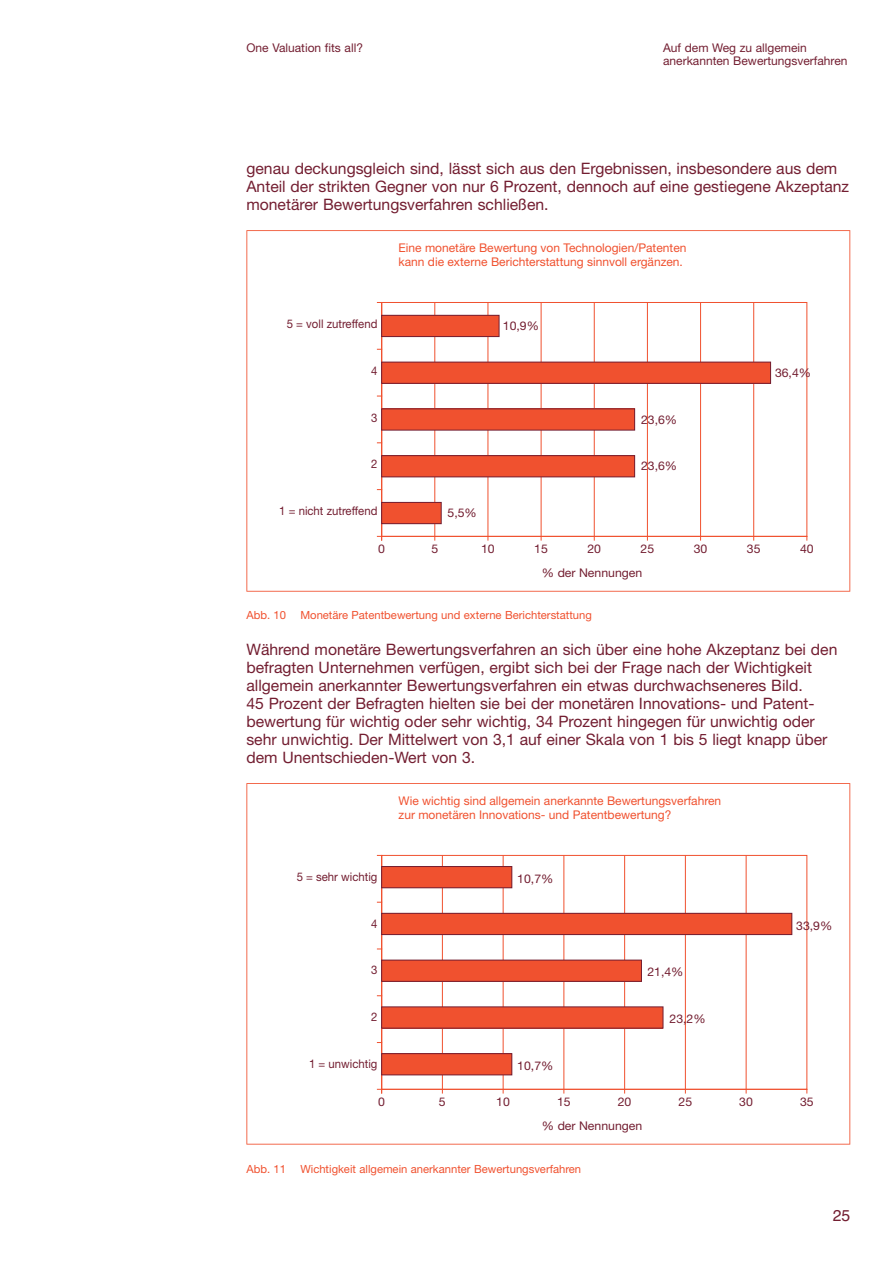
<style>
.page{position:relative;width:893px;height:1263px;background:#fff}
.page>*{position:absolute;margin:0;border:0;box-sizing:border-box;transform-origin:0 0}
.t1{font:15.75px/18px "Helvetica Neue LT";color:#731e31}
.t2{font:15.75px "Helvetica";color:#731e31}
.t3{font:12px/14.4px "Helvetica Neue";color:#f0512f}
.t4{font:12px "Helvetica Neue";color:#731e31}
.t5{font:12px/13.5px "Helvetica Neue LT";color:#731e31}
.t6{font:11.85px "Helvetica Neue";color:#731e31;scale:.96 1}
.t7{font:11.25px "Helvetica Neue LT";color:#f0512f}
</style>
<div class="page">
<svg style="left:246px;top:230px;width:604px;height:362px"></svg>
<svg style="left:246px;top:783px;width:604px;height:361px"></svg>
<p class="t5" style="left:246px;top:42px;width:118px">One Valuation fits all?</p>
<p class="t5" style="left:663px;top:42px;width:186px">Auf dem Weg zu allgemein anerkannten Bewertungsverfahren</p>
<p class="t1" style="left:246px;top:160px;width:604px">genau deckungsgleich sind, lässt sich aus den Ergebnissen, insbesondere aus dem<br>Anteil der strikten Gegner von nur 6 Prozent, dennoch auf eine gestiegene Akzeptanz monetärer Bewertungsverfahren schließen.</p>
<p class="t3" style="left:399px;top:241px;width:289px">Eine monetäre Bewertung von Technologien/Patenten kann die externe Berichterstattung sinnvoll ergänzen.</p>
<p class="t6" style="left:287px;top:319px;width:96px">5 = voll zutreffend</p>
<p class="t4" style="left:503px;top:321px;width:38px">10,9%</p>
<p class="t6" style="left:371px;top:366px;width:8px">4</p>
<p class="t4" style="left:775px;top:368px;width:38px">36,4%</p>
<p class="t6" style="left:371px;top:413px;width:8px">3</p>
<p class="t6" style="left:371px;top:460px;width:8px">2</p>
<p class="t4" style="left:641px;top:415px;width:38px">23,6%</p>
<p class="t4" style="left:641px;top:462px;width:38px">23,6%</p>
<p class="t6" style="left:279px;top:507px;width:104px">1 = nicht zutreffend</p>
<p class="t4" style="left:448px;top:508px;width:31px">5,5%</p>
<p class="t4" style="left:378px;top:544px;width:8px">0</p>
<p class="t4" style="left:431px;top:544px;width:8px">5</p>
<p class="t4" style="left:481px;top:544px;width:15px">10</p>
<p class="t4" style="left:534px;top:544px;width:15px">15</p>
<p class="t4" style="left:587px;top:544px;width:15px">20</p>
<p class="t4" style="left:641px;top:544px;width:15px">25</p>
<p class="t4" style="left:694px;top:544px;width:15px">30</p>
<p class="t4" style="left:747px;top:544px;width:15px">35</p>
<p class="t4" style="left:800px;top:544px;width:15px">40</p>
<p class="t4" style="left:542px;top:568px;width:102px">% der Nennungen</p>
<p class="t7" style="left:246px;top:611px;width:41px">Abb. 10</p>
<p class="t7" style="left:300px;top:611px;width:293px">Monetäre Patentbewertung und externe Berichterstattung</p>
<p class="t1" style="left:246px;top:642px;width:593px">Während monetäre Bewertungsverfahren an sich über eine hohe Akzeptanz bei den befragten Unternehmen verfügen, ergibt sich bei der Frage nach der Wichtigkeit allgemein anerkannter Bewertungsverfahren ein etwas durchwachseneres Bild.<br>45 Prozent der Befragten hielten sie bei der monetären Innovations- und Patent&shy;bewertung für wichtig oder sehr wichtig, 34 Prozent hingegen für unwichtig oder sehr unwichtig. Der Mittelwert von 3,1 auf einer Skala von 1 bis 5 liegt knapp über dem Unentschieden-Wert von 3.</p>
<p class="t3" style="left:399px;top:794px;width:324px">Wie wichtig sind allgemein anerkannte Bewertungsverfahren zur monetären Innovations- und Patentbewertung?</p>
<p class="t6" style="left:297px;top:872px;width:86px">5 = sehr wichtig</p>
<p class="t4" style="left:517px;top:874px;width:38px">10,7%</p>
<p class="t6" style="left:371px;top:919px;width:8px">4</p>
<p class="t4" style="left:796px;top:921px;width:38px">33,9%</p>
<p class="t6" style="left:371px;top:966px;width:8px">3</p>
<p class="t6" style="left:371px;top:1013px;width:8px">2</p>
<p class="t4" style="left:647px;top:968px;width:38px">21,4%</p>
<p class="t4" style="left:669px;top:1015px;width:38px">23,2%</p>
<p class="t6" style="left:309px;top:1059px;width:73px">1 = unwichtig</p>
<p class="t4" style="left:517px;top:1061px;width:38px">10,7%</p>
<p class="t4" style="left:378px;top:1097px;width:8px">0</p>
<p class="t4" style="left:439px;top:1097px;width:8px">5</p>
<p class="t4" style="left:496px;top:1097px;width:15px">10</p>
<p class="t4" style="left:557px;top:1097px;width:15px">15</p>
<p class="t4" style="left:618px;top:1097px;width:15px">20</p>
<p class="t4" style="left:679px;top:1097px;width:15px">25</p>
<p class="t4" style="left:739px;top:1097px;width:15px">30</p>
<p class="t4" style="left:800px;top:1097px;width:15px">35</p>
<p class="t4" style="left:542px;top:1121px;width:102px">% der Nennungen</p>
<p class="t7" style="left:246px;top:1164px;width:41px">Abb. 11</p>
<p class="t7" style="left:300px;top:1164px;width:282px">Wichtigkeit allgemein anerkannter Bewertungsverfahren</p>
<p class="t2" style="left:833px;top:1209px;width:19px">25</p>
</div>
